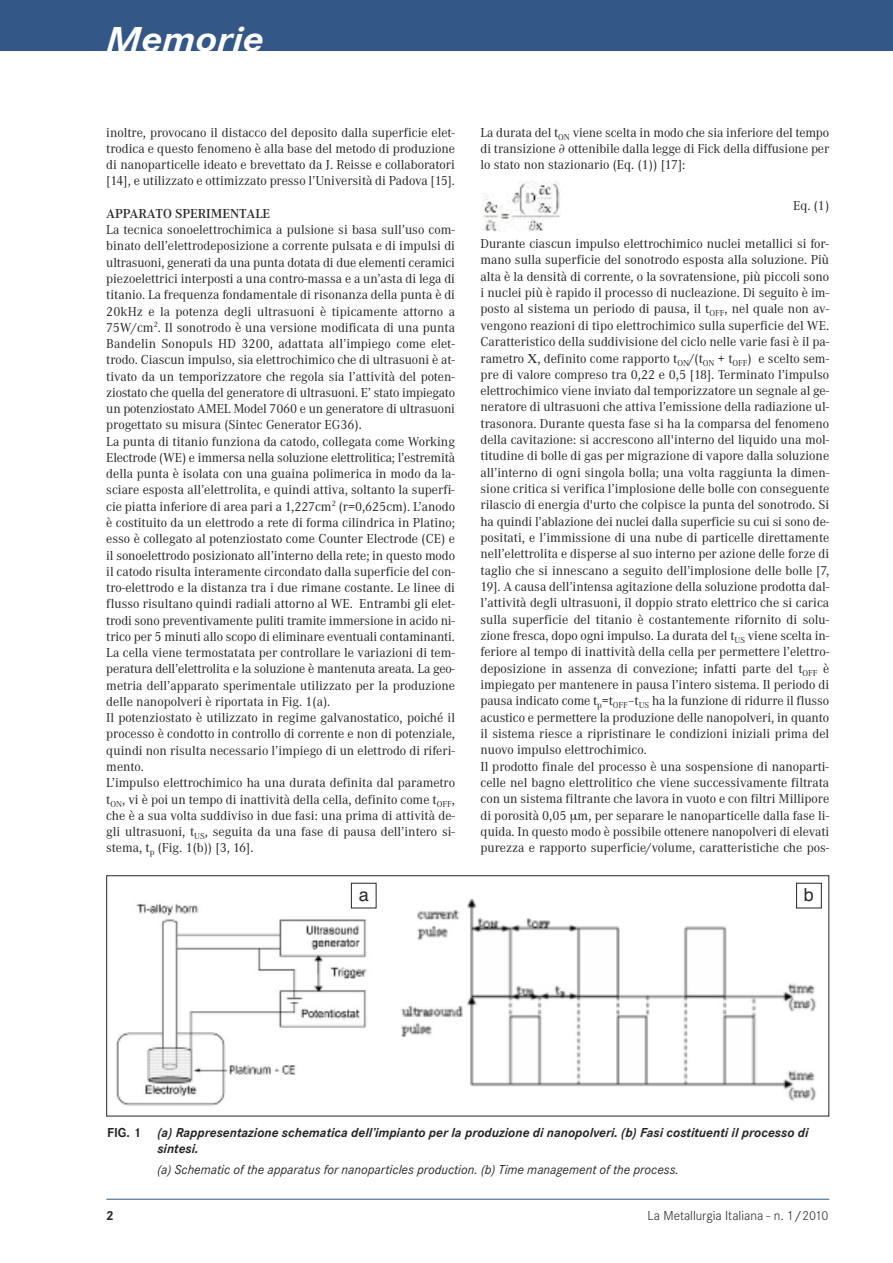
<style>
.page{position:relative;width:893px;height:1263px;background:#fff}
.page>*{position:absolute;margin:0;border:0;box-sizing:border-box;transform-origin:0 0}
.t1{font:italic 700 36px "Corporate S";color:#fff;scale:1.14 1}
.t2{font:18px "Helvetica";color:#272627}
.t3{font:13.5px/16.2px "Corporate A";color:#272627;text-align:justify}
.t4{font:italic 700 13.5px/16.2px "Corporate S";color:#272627}
.t5{font:italic 13.5px "Corporate S";color:#272627}
.t6{font:300 13.5px "Corporate S";color:#272627}
.t7{font:600 13.5px "Corporate A";color:#272627}
.t8{font:700 13.5px "Corporate S";color:#272627}
.s1{font-style:normal}
</style>
<div class="page">
<div style="left:0;top:0;width:893px;height:50px;background:#335786"></div>
<hr style="left:106px;top:1199px;width:723px;height:1px;background:#335786">
<img style="left:116px;top:901px;width:261px;height:205px">
<img style="left:401px;top:882px;width:421px;height:219px">
<div style="left:351px;top:883px;width:25px;height:25px;background:#fff"></div>
<div style="left:351px;top:883px;width:25px;height:25px;border:1px solid #272627"></div>
<div style="left:797px;top:883px;width:24px;height:25px;background:#fff"></div>
<div style="left:796px;top:883px;width:26px;height:25px;border:1px solid #272627"></div>
<div style="left:106px;top:875px;width:723px;height:241px;border:1px solid #272627"></div>
<img style="left:482px;top:181px;width:78px;height:50px">
<h1 class="t1" style="left:106px;top:17px;width:140px">Memorie</h1>
<p class="t3" style="left:106px;top:124px;width:350px">inoltre, provocano il distacco del deposito dalla superficie elet&shy;trodica e questo fenomeno è alla base del metodo di produzione di nanoparticelle ideato e brevettato da J. Reisse e collaboratori [14], e utilizzato e ottimizzato presso l’Università di Padova [15].</p>
<p class="t7" style="left:106px;top:205px;width:165px">APPARATO SPERIMENTALE</p>
<p class="t3" style="left:106px;top:221px;width:350px;text-align:left">La tecnica sonoelettrochimica a pulsione si basa sull’uso com&shy;binato dell’elettrodeposizione a corrente pulsata e di impulsi di ultrasuoni, generati da una punta dotata di due elementi ceramici piezoelettrici interposti a una contro-massa e a un’asta di lega di titanio. La frequenza fondamentale di risonanza della punta è di 20kHz e la potenza degli ultrasuoni è tipicamente attorno a 75W/cm<sup>2</sup>. Il sonotrodo è una versione modificata di una punta Bandelin Sonopuls HD 3200, adattata all’impiego come elet&shy;trodo. Ciascun impulso, sia elettrochimico che di ultrasuoni è at&shy;tivato da un temporizzatore che regola sia l’attività del poten&shy;ziostato che quella del generatore di ultrasuoni. E’ stato impiegato un potenziostato AMEL Model 7060 e un generatore di ultrasuoni progettato su misura (Sintec Generator EG36).<br>La punta di titanio funziona da catodo, collegata come Working Electrode (WE) e immersa nella soluzione elettrolitica; l’estremità della punta è isolata con una guaina polimerica in modo da la&shy;sciare esposta all’elettrolita, e quindi attiva, soltanto la superfi&shy;cie piatta inferiore di area pari a 1,227cm<sup>2</sup> (r=0,625cm). L’anodo è costituito da un elettrodo a rete di forma cilindrica in Platino; esso è collegato al potenziostato come Counter Electrode (CE) e il sonoelettrodo posizionato all’interno della rete; in questo modo il catodo risulta interamente circondato dalla superficie del con&shy;tro-elettrodo e la distanza tra i due rimane costante. Le linee di flusso risultano quindi radiali attorno al WE. Entrambi gli elet&shy;trodi sono preventivamente puliti tramite immersione in acido ni&shy;trico per 5 minuti allo scopo di eliminare eventuali contaminanti.<br>La cella viene termostatata per controllare le variazioni di tem&shy;peratura dell’elettrolita e la soluzione è mantenuta areata. La geo&shy;metria dell’apparato sperimentale utilizzato per la produzione delle nanopolveri è riportata in Fig. 1(a).<br>Il potenziostato è utilizzato in regime galvanostatico, poiché il processo è condotto in controllo di corrente e non di potenziale, quindi non risulta necessario l’impiego di un elettrodo di riferi&shy;mento.<br>L’impulso elettrochimico ha una durata definita dal parametro t<sub>ON</sub>, vi è poi un tempo di inattività della cella, definito come t<sub>OFF</sub>, che è a sua volta suddiviso in due fasi: una prima di attività de&shy;gli ultrasuoni, t<sub>US</sub>, seguita da una fase di pausa dell’intero si&shy;stema, t<sub>p</sub> (Fig. 1(b)) [3, 16].</p>
<p class="t3" style="left:480px;top:124px;width:350px">La durata del t<sub>ON</sub> viene scelta in modo che sia inferiore del tempo di transizione ∂ ottenibile dalla legge di Fick della diffusione per lo stato non stazionario (Eq. (1)) [17]:</p>
<p class="t3" style="left:793px;top:197px;width:38px">Eq. (1)</p>
<p class="t3" style="left:480px;top:235px;width:350px;text-align:left">Durante ciascun impulso elettrochimico nuclei metallici si for&shy;mano sulla superficie del sonotrodo esposta alla soluzione. Più alta è la densità di corrente, o la sovratensione, più piccoli sono i nuclei più è rapido il processo di nucleazione. Di seguito è im&shy;posto al sistema un periodo di pausa, il t<sub>OFF</sub>, nel quale non av&shy;vengono reazioni di tipo elettrochimico sulla superficie del WE.<br>Caratteristico della suddivisione del ciclo nelle varie fasi è il pa&shy;rametro , definito come rapporto t<sub>ON</sub>/(t<sub>ON</sub> + t<sub>OFF</sub>) e scelto sem&shy;pre di valore compreso tra 0,22 e 0,5 [18]. Terminato l’impulso elettrochimico viene inviato dal temporizzatore un segnale al ge&shy;neratore di ultrasuoni che attiva l’emissione della radiazione ul&shy;trasonora. Durante questa fase si ha la comparsa del fenomeno della cavitazione: si accrescono all'interno del liquido una mol&shy;titudine di bolle di gas per migrazione di vapore dalla soluzione all’interno di ogni singola bolla; una volta raggiunta la dimen&shy;sione critica si verifica l’implosione delle bolle con conseguente rilascio di energia d'urto che colpisce la punta del sonotrodo. Si ha quindi l’ablazione dei nuclei dalla superficie su cui si sono de&shy;positati, e l’immissione di una nube di particelle direttamente nell’elettrolita e disperse al suo interno per azione delle forze di taglio che si innescano a seguito dell’implosione delle bolle [7, 19]. A causa dell’intensa agitazione della soluzione prodotta dal&shy;l’attività degli ultrasuoni, il doppio strato elettrico che si carica sulla superficie del titanio è costantemente rifornito di solu&shy;zione fresca, dopo ogni impulso. La durata del t<sub>US</sub> viene scelta in&shy;feriore al tempo di inattività della cella per permettere l’elettro&shy;deposizione in assenza di convezione; infatti parte del t<sub>OFF</sub> è impiegato per mantenere in pausa l’intero sistema. Il periodo di pausa indicato come t<sub>p</sub>=t<sub>OFF</sub>–t<sub>US</sub> ha la funzione di ridurre il flusso acustico e permettere la produzione delle nanopolveri, in quanto il sistema riesce a ripristinare le condizioni iniziali prima del nuovo impulso elettrochimico.<br>Il prodotto finale del processo è una sospensione di nanoparti&shy;celle nel bagno elettrolitico che viene successivamente filtrata con un sistema filtrante che lavora in vuoto e con filtri Millipore di porosità 0,05 m, per separare le nanoparticelle dalla fase li&shy;quida. In questo modo è possibile ottenere nanopolveri di elevati purezza e rapporto superficie/volume, caratteristiche che pos-</p>
<h2 class="t2" style="left:359px;top:884px;width:12px">a</h2>
<h2 class="t2" style="left:804px;top:884px;width:12px">b</h2>
<p class="t4" style="left:157px;top:1124px;width:653px;text-indent:-50px"><span class="s1">FIG. 1</span> (a) Rappresentazione schematica dell’impianto per la produzione di nanopolveri. (b) Fasi costituenti il processo di sintesi.</p>
<p class="t5" style="left:157px;top:1161px;width:523px">(a) Schematic of the apparatus for nanoparticles production. (b) Time management of the process.</p>
<p class="t8" style="left:106px;top:1207px;width:9px">2</p>
<p class="t6" style="left:648px;top:1207px;width:182px">La Metallurgia Italiana - n. 1/2010</p>
</div>
